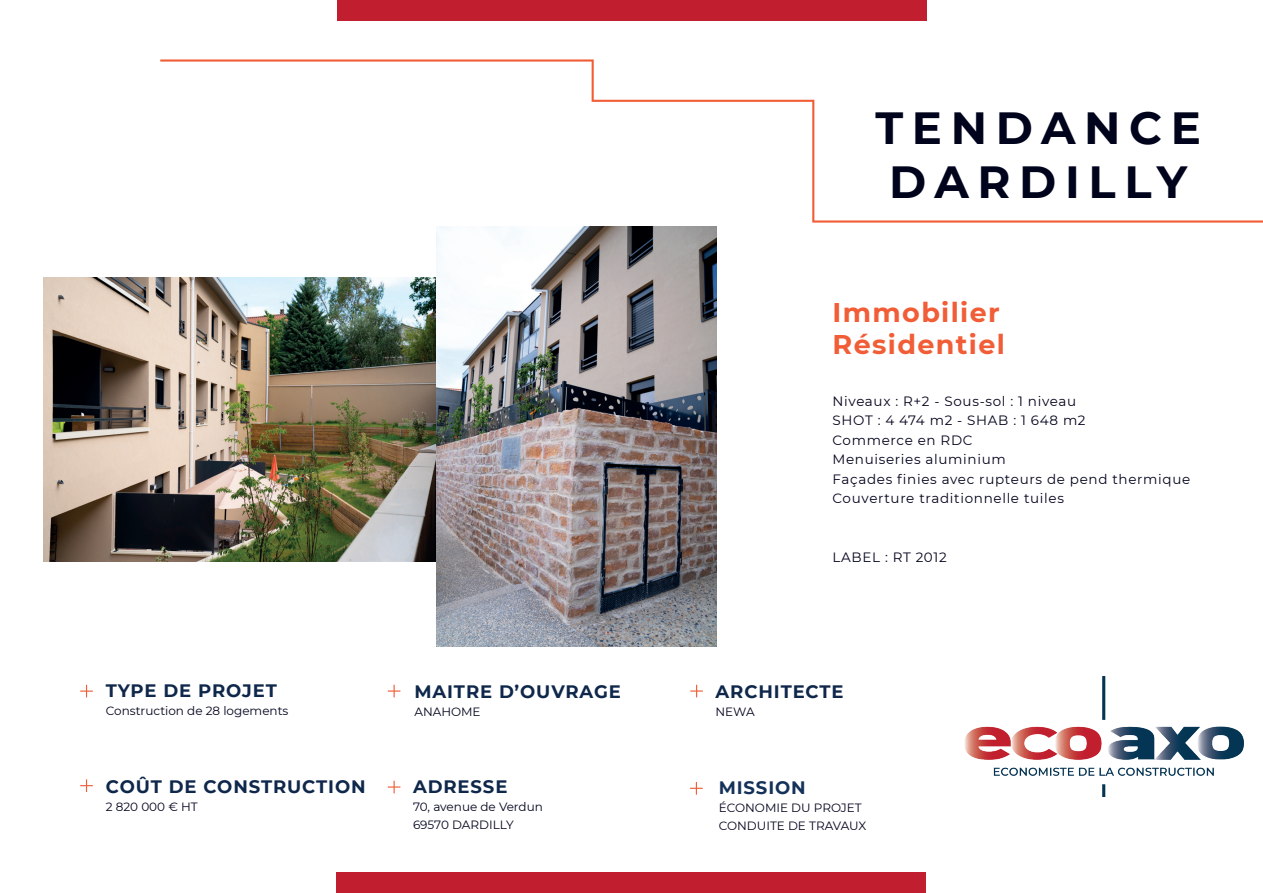
<style>
.page{position:relative;width:1263px;height:893px;background:#fff}
.page>*{position:absolute;margin:0;border:0;box-sizing:border-box;transform-origin:0 0}
.t1{font:700 45px/54px "Montserrat";letter-spacing:.19em;color:#00031c;text-align:center}
.t2{font:700 27px/32.4px "Montserrat";letter-spacing:.05em;color:#f15d36}
.t3{font:700 18px "Montserrat";letter-spacing:.05em;color:#0e274a}
.t4{font:700 18px "Montserrat";letter-spacing:.05em;color:#143259}
.t5{font:13.5px/19.5px "Montserrat";letter-spacing:.05em;color:#00031c}
.t6{font:12px/18px "Montserrat";color:#00031c}
</style>
<div class="page">
<svg style="left:160px;top:59px;width:1103px;height:168px"></svg>
<div style="left:337px;top:872px;width:589px;height:21px;background:#c11f2f"></div>
<div style="left:337px;top:0;width:589px;height:21px;background:#c11f2f"></div>
<div style="left:843px;top:92px;width:399px;height:117px;background:#fff"></div>
<svg style="left:80px;top:685px;width:13px;height:12px"></svg>
<svg style="left:80px;top:779px;width:13px;height:13px"></svg>
<svg style="left:388px;top:685px;width:12px;height:12px"></svg>
<svg style="left:388px;top:781px;width:12px;height:12px"></svg>
<svg style="left:690px;top:685px;width:13px;height:12px"></svg>
<img style="left:43px;top:278px;width:394px;height:284px">
<img style="left:437px;top:227px;width:280px;height:420px">
<svg style="left:690px;top:782px;width:13px;height:13px"></svg>
<img style="left:964px;top:676px;width:279px;height:120px">
<h3 class="t3" style="left:106px;top:677px;width:172px">TYPE DE PROJET</h3>
<p class="t6" style="left:106px;top:701px;width:184px">Construction de 28 logements</p>
<h3 class="t3" style="left:106px;top:773px;width:261px">COÛT DE CONSTRUCTION</h3>
<p class="t6" style="left:106px;top:797px;width:93px">2 820 000 € HT</p>
<h3 class="t3" style="left:414px;top:679px;width:208px">MAITRE D’OUVRAGE</h3>
<p class="t6" style="left:414px;top:702px;width:68px">ANAHOME</p>
<h3 class="t3" style="left:413px;top:773px;width:96px">ADRESSE</h3>
<p class="t6" style="left:413px;top:797px;width:131px">70, avenue de Verdun<br>69570 DARDILLY</p>
<h1 class="t1" style="left:875px;top:99px;width:327px">TENDANCE<br>DARDILLY</h1>
<h2 class="t2" style="left:832px;top:295px;width:174px">Immobilier<br>Résidentiel</h2>
<p class="t5" style="left:832px;top:391px;width:359px">Niveaux : R+2 - Sous-sol : 1 niveau<br>SHOT : 4 474 m2 - SHAB : 1 648 m2<br>Commerce en RDC<br>Menuiseries aluminium<br>Façades finies avec rupteurs de pend thermique<br>Couverture traditionnelle tuiles</p>
<p class="t5" style="left:832px;top:547px;width:116px">LABEL : RT 2012</p>
<h3 class="t3" style="left:715px;top:679px;width:130px">ARCHITECTE</h3>
<p class="t6" style="left:715px;top:702px;width:41px">NEWA</p>
<h3 class="t4" style="left:719px;top:775px;width:89px">MISSION</h3>
<p class="t6" style="left:719px;top:799px;width:149px">ÉCONOMIE DU PROJET<br>CONDUITE DE TRAVAUX</p>
</div>
